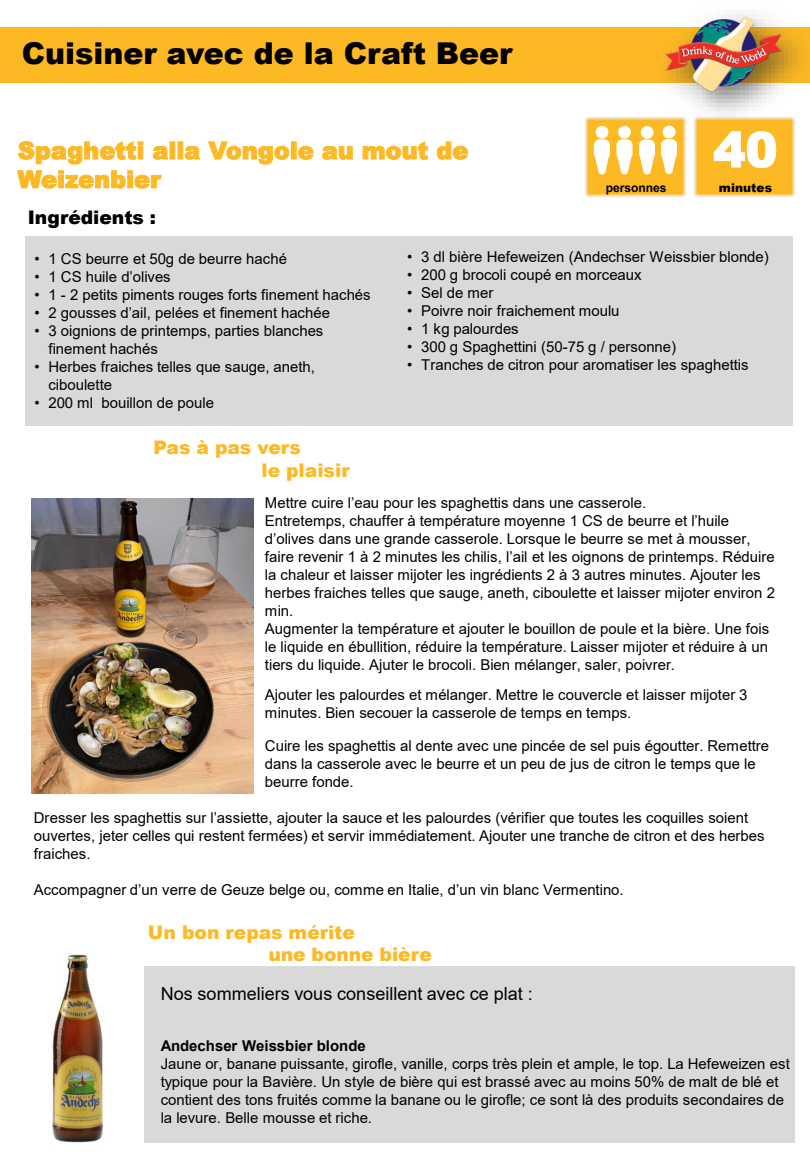
<style>
.page{position:relative;width:810px;height:1170px;background:#fff}
.page>*{position:absolute;margin:0;border:0;box-sizing:border-box;transform-origin:0 0}
.t1{font:900 48px "Arial";color:#fff}
.t2{font:900 30px "Arial";color:#000}
.t3{font:900 24px/28.8px "Arial";color:#fdb924}
.t4{font:900 18.75px/22.5px "Arial";letter-spacing:-.005em;color:#fdb924}
.t5{font:900 18.75px "Arial";letter-spacing:-.005em;color:#000}
.t6{font:18px "Arial";color:#000}
.t7{font:15px/18px "Arial";color:#000}
.t8{font:700 15px "Arial";color:#000}
.t9{font:700 12px "Arial";color:#000}
.t10{font:900 12px "Arial";letter-spacing:.005em;color:#000}
</style>
<div class="page">
<div style="left:144px;top:966px;width:651px;height:177px;background:#d9d9d9"></div>
<div style="left:25px;top:237px;width:768px;height:189px;background:#d9d9d9"></div>
<div style="left:0;top:27px;width:810px;height:56px;background:#fdb924"></div>
<img style="left:689px;top:31px;width:112px;height:85px">
<img style="left:665px;top:14px;width:121px;height:82px">
<svg style="left:184px;top:146px;width:17px;height:14px"></svg>
<svg style="left:208px;top:141px;width:82px;height:24px"></svg>
<div style="left:291px;top:142px;width:6px;height:17px;border:1px solid #fdb924"></div>
<svg style="left:298px;top:146px;width:16px;height:14px"></svg>
<svg style="left:322px;top:146px;width:31px;height:14px"></svg>
<svg style="left:362px;top:141px;width:66px;height:19px"></svg>
<svg style="left:437px;top:141px;width:31px;height:19px"></svg>
<svg style="left:17px;top:141px;width:152px;height:48px"></svg>
<img style="left:585px;top:117px;width:101px;height:80px">
<div style="left:596px;top:126px;width:12px;height:13px;background:#fff;border-radius:50%"></div>
<div style="left:594px;top:139px;width:16px;height:20px;background:#fff;border-radius:6px"></div>
<svg style="left:595px;top:157px;width:14px;height:17px"></svg>
<div style="left:618px;top:126px;width:13px;height:13px;background:#fff;border-radius:50%"></div>
<div style="left:616px;top:139px;width:17px;height:20px;background:#fff;border-radius:6px"></div>
<svg style="left:618px;top:158px;width:13px;height:16px"></svg>
<div style="left:641px;top:126px;width:13px;height:13px;background:#fff;border-radius:50%"></div>
<div style="left:639px;top:140px;width:16px;height:19px;background:#fff;border-radius:6px"></div>
<svg style="left:640px;top:157px;width:14px;height:15px"></svg>
<div style="left:643px;top:169px;width:8px;height:5px;background:#fff;border-radius:50%"></div>
<div style="left:663px;top:126px;width:13px;height:12px;background:#fff;border-radius:50%"></div>
<div style="left:661px;top:139px;width:16px;height:20px;background:#fff;border-radius:6px"></div>
<svg style="left:662px;top:157px;width:14px;height:17px"></svg>
<img style="left:694px;top:117px;width:101px;height:80px">
<svg style="left:713px;top:130px;width:64px;height:39px;background:#fdc449"></svg>
<img style="left:32px;top:498px;width:221px;height:295px">
<img style="left:52px;top:954px;width:52px;height:189px">
<h2 class="t2" style="left:22px;top:32px;width:492px">Cuisiner avec de la Craft Beer</h2>
<h3 class="t3" style="left:18px;top:135px;width:452px">Spaghetti alla Vongole au mout de<br>Weizenbier</h3>
<p class="t5" style="left:28px;top:204px;width:130px">Ingrédients :</p>
<h1 class="t1" style="left:713px;top:115px;width:66px">40</h1>
<p class="t9" style="left:606px;top:179px;width:62px">personnes</p>
<p class="t10" style="left:719px;top:179px;width:55px">minutes</p>
<p class="t7" style="left:34px;top:249px;width:254px">• 1 CS beurre et 50g de beurre haché</p>
<p class="t7" style="left:34px;top:267px;width:138px">• 1 CS huile d’olives</p>
<p class="t7" style="left:34px;top:285px;width:338px">• 1 - 2 petits piments rouges forts finement hachés</p>
<p class="t7" style="left:34px;top:303px;width:297px">• 2 gousses d’ail, pelées et finement hachée</p>
<p class="t7" style="left:48px;top:321px;width:277px;text-indent:-14px">• 3 oignions de printemps, parties blanches finement hachés</p>
<p class="t7" style="left:48px;top:357px;width:268px;text-indent:-14px">• Herbes fraiches telles que sauge, aneth, ciboulette</p>
<p class="t7" style="left:34px;top:393px;width:181px">• 200 ml bouillon de poule</p>
<p class="t4" style="left:262px;top:436px;width:90px;text-indent:-108px">Pas à pas vers<br>le plaisir</p>
<p class="t7" style="left:407px;top:248px;width:363px">• 3 dl bière Hefeweizen (Andechser Weissbier blonde)</p>
<p class="t7" style="left:407px;top:266px;width:236px">• 200 g brocoli coupé en morceaux</p>
<p class="t7" style="left:407px;top:284px;width:88px">• Sel de mer</p>
<p class="t7" style="left:407px;top:302px;width:214px">• Poivre noir fraichement moulu</p>
<p class="t7" style="left:407px;top:320px;width:113px">• 1 kg palourdes</p>
<p class="t7" style="left:407px;top:338px;width:271px">• 300 g Spaghettini (50-75 g / personne)</p>
<p class="t7" style="left:407px;top:356px;width:343px">• Tranches de citron pour aromatiser les spaghettis</p>
<p class="t7" style="left:265px;top:493px;width:512px">Mettre cuire l’eau pour les spaghettis dans une casserole.<br>Entretemps, chauffer à température moyenne 1 CS de beurre et l’huile d’olives dans une grande casserole. Lorsque le beurre se met à mousser, faire revenir 1 à 2 minutes les chilis, l’ail et les oignons de printemps. Réduire la chaleur et laisser mijoter les ingrédients 2 à 3 autres minutes. Ajouter les herbes fraiches telles que sauge, aneth, ciboulette et laisser mijoter environ 2 min.<br>Augmenter la température et ajouter le bouillon de poule et la bière. Une fois le liquide en ébullition, réduire la température. Laisser mijoter et réduire à un tiers du liquide. Ajuter le brocoli. Bien mélanger, saler, poivrer.</p>
<p class="t7" style="left:265px;top:686px;width:484px">Ajouter les palourdes et mélanger. Mettre le couvercle et laisser mijoter 3 minutes. Bien secouer la casserole de temps en temps.</p>
<p class="t7" style="left:265px;top:736px;width:506px">Cuire les spaghettis al dente avec une pincée de sel puis égoutter. Remettre dans la casserole avec le beurre et un peu de jus de citron le temps que le beurre fonde.</p>
<p class="t7" style="left:34px;top:809px;width:732px">Dresser les spaghettis sur l’assiette, ajouter la sauce et les palourdes (vérifier que toutes les coquilles soient ouvertes, jeter celles qui restent fermées) et servir immédiatement. Ajouter une tranche de citron et des herbes fraiches.</p>
<p class="t7" style="left:34px;top:881px;width:591px">Accompagner d’un verre de Geuze belge ou, comme en Italie, d’un vin blanc Vermentino.</p>
<p class="t4" style="left:268px;top:920px;width:165px;text-indent:-120px">Un bon repas mérite<br>une bonne bière</p>
<p class="t6" style="left:161px;top:981px;width:374px">Nos sommeliers vous conseillent avec ce plat :</p>
<p class="t8" style="left:161px;top:1035px;width:207px">Andechser Weissbier blonde</p>
<p class="t7" style="left:161px;top:1054px;width:631px">Jaune or, banane puissante, girofle, vanille, corps très plein et ample, le top. La Hefeweizen est typique pour la Bavière. Un style de bière qui est brassé avec au moins 50% de malt de blé et contient des tons fruités comme la banane ou le girofle; ce sont là des produits secondaires de la levure. Belle mousse et riche.</p>
</div>
